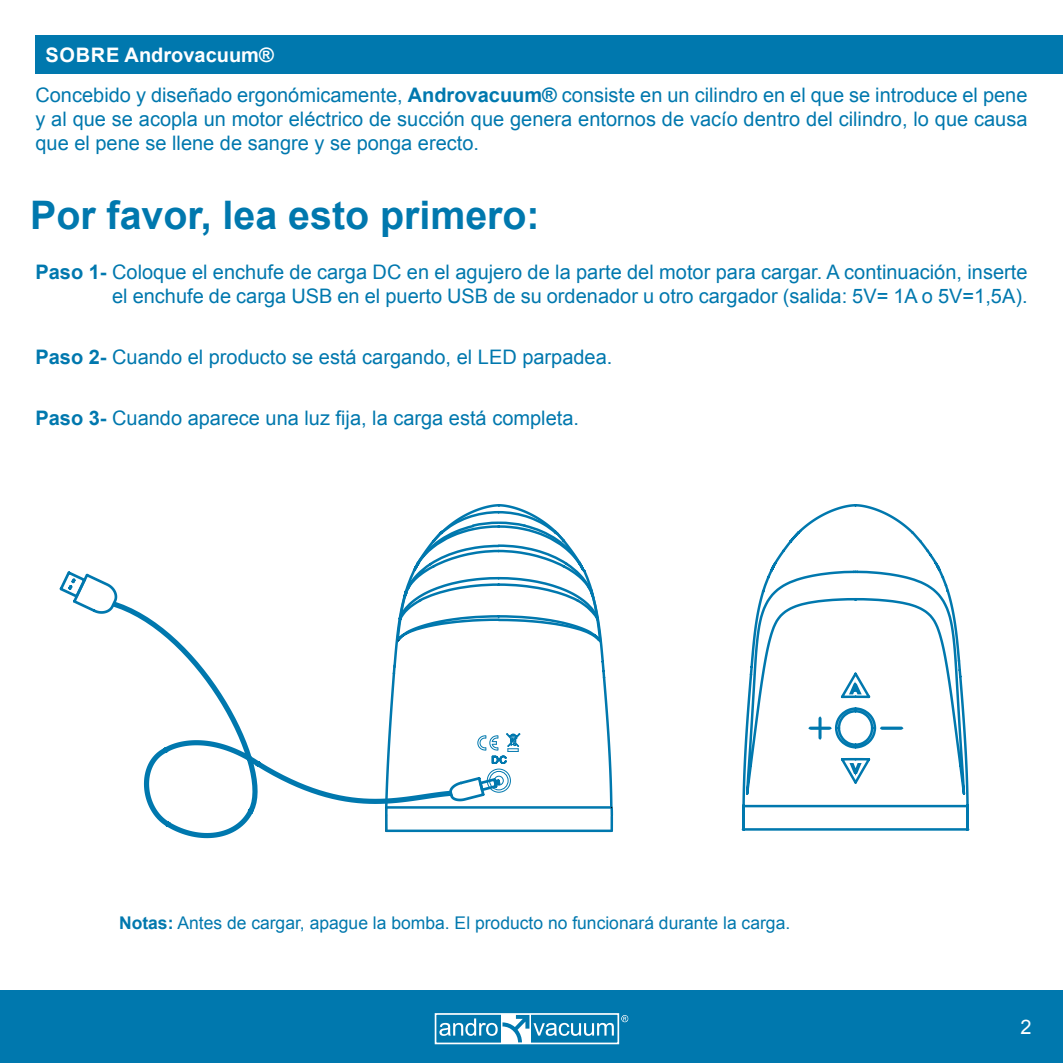
<style>
.page{position:relative;width:1063px;height:1063px;background:#fff}
.page>*{position:absolute;margin:0;border:0;box-sizing:border-box;transform-origin:0 0}
.Texto_Corrido{font:700 39.25px "Arial";color:#0078ae}
.Texto_Corrido-2{font:20px/24px "Arial";color:#0078ae;text-align:justify}
.Texto_Corrido-3{font:700 20px "Arial";color:#fff}
.Texto_Corrido-4{font:20px "Arial";color:#fff}
.Texto_Corrido-5{font:17.5px "Arial";color:#0078ae}
.s1{font-weight:700}
</style>
<div class="page">
<div style="left:0;top:990px;width:1063px;height:73px;background:#0078ae"></div>
<svg style="left:621px;top:1015px;width:7px;height:7px"></svg>
<div style="left:435px;top:1013px;width:184px;height:31px;border:2px solid #fff"></div>
<svg style="left:439px;top:1015px;width:175px;height:28px"></svg>
<div style="left:35px;top:35px;width:1028px;height:39px;background:#0078ae"></div>
<svg style="left:59px;top:571px;width:58px;height:43px"></svg>
<svg style="left:111px;top:600px;width:273px;height:239px"></svg>
<svg style="left:602px;top:651px;width:11px;height:182px"></svg>
<svg style="left:609px;top:806px;width:5px;height:27px"></svg>
<svg style="left:384px;top:504px;width:219px;height:328px"></svg>
<svg style="left:741px;top:504px;width:229px;height:327px"></svg>
<svg style="left:848px;top:669px;width:16px;height:27px"></svg>
<svg style="left:848px;top:761px;width:16px;height:19px"></svg>
<svg style="left:879px;top:725px;width:25px;height:6px"></svg>
<svg style="left:808px;top:715px;width:24px;height:26px"></svg>
<p class="Texto_Corrido-3" style="left:45px;top:41px;width:230px">SOBRE Androvacuum®</p>
<p class="Texto_Corrido-2" style="left:35px;top:83px;width:994px">Concebido y diseñado ergonómicamente, <span class="s1">Androvacuum®</span> consiste en un cilindro en el que se introduce el pene y al que se acopla un motor eléctrico de succión que genera entornos de vacío dentro del cilindro, lo que causa que el pene se llene de sangre y se ponga erecto.</p>
<p class="Texto_Corrido" style="left:30px;top:187px;width:511px">Por favor, lea esto primero:</p>
<p class="Texto_Corrido-2" style="left:35px;top:259px;width:994px;text-align:right"><span class="s1">Paso 1-</span> Coloque el enchufe de carga DC en el agujero de la parte del motor para cargar. A continuación, inserte el enchufe de carga USB en el puerto USB de su ordenador u otro cargador (salida: 5V= 1A o 5V=1,5A).</p>
<p class="Texto_Corrido-2" style="left:35px;top:345px;width:578px"><span class="s1">Paso 2-</span> Cuando el producto se está cargando, el LED parpadea.</p>
<p class="Texto_Corrido-2" style="left:35px;top:406px;width:545px"><span class="s1">Paso 3-</span> Cuando aparece una luz fija, la carga está completa.</p>
<p class="Texto_Corrido-5" style="left:119px;top:911px;width:673px"><span class="s1">Notas:</span> Antes de cargar, apague la bomba. El producto no funcionará durante la carga.</p>
<p class="Texto_Corrido-4" style="left:1021px;top:1013px;width:13px">2</p>
</div>
